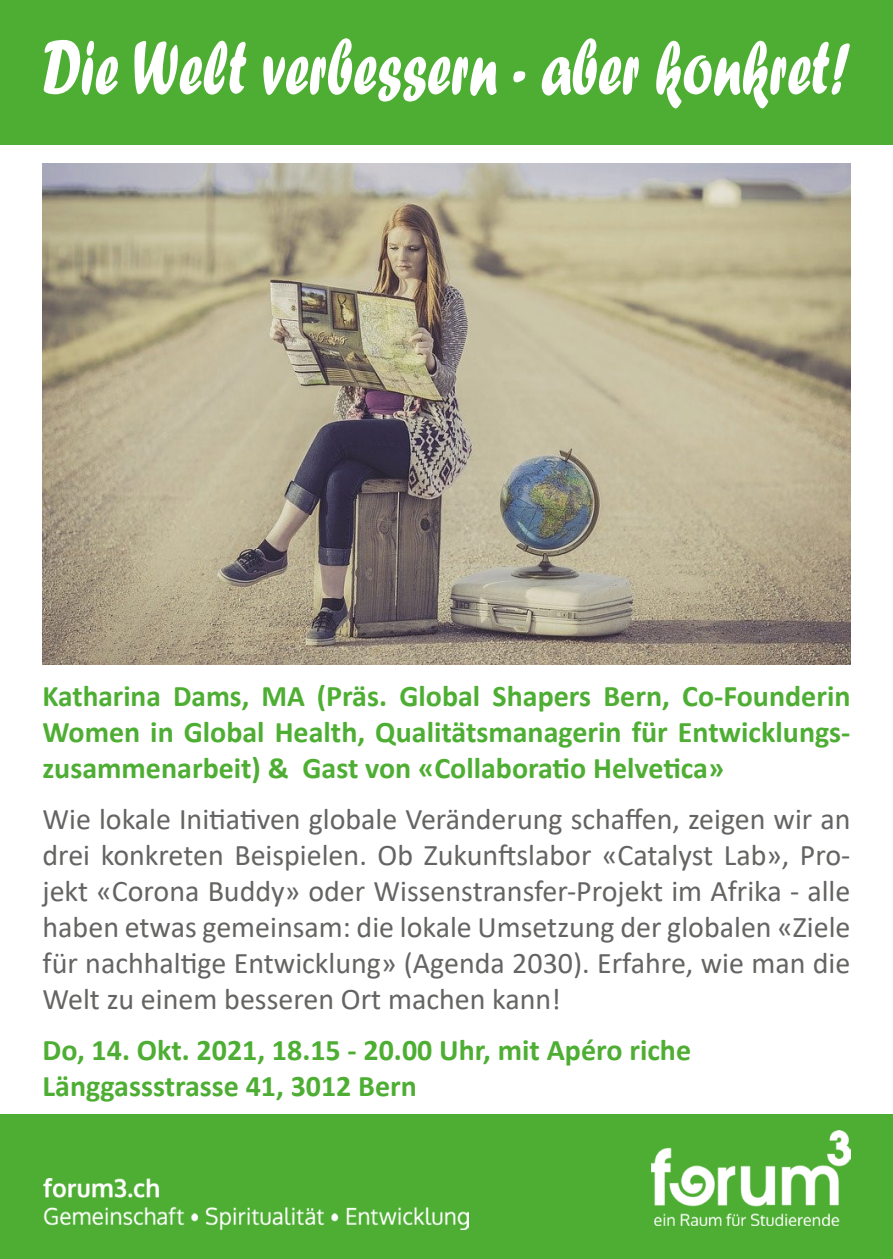
<style>
.page{position:relative;width:893px;height:1259px;background:#fff}
.page>*{position:absolute;margin:0;border:0;box-sizing:border-box;transform-origin:0 0}
.t1{font:79.8px "Forte";color:#fff;scale:.7 1}
.t2{font:30px/36px "Calibri";color:#656463;text-align:justify}
.t3{font:700 30px/36px "Calibri";color:#4eae33;text-align:justify}
</style>
<div class="page">
<div style="left:0;top:0;width:893px;height:145px;background:#4eae33"></div>
<div style="left:0;top:1114px;width:893px;height:145px;background:#4eae33"></div>
<img style="left:43px;top:1178px;width:426px;height:51px">
<img style="left:652px;top:1131px;width:198px;height:94px">
<img style="left:43px;top:164px;width:807px;height:500px">
<p class="t1" style="left:43px;top:21px;width:1156px">Die Welt verbessern - aber konkret!</p>
<p class="t3" style="left:43px;top:677px;width:809px">Katharina Dams, MA (Präs. Global Shapers Bern, Co-Founderin Women in Global Health, Qualitätsmanagerin für Entwicklungs&shy;zusammenarbeit) &amp; Gast von «Collaboratio Helvetica»</p>
<p class="t2" style="left:43px;top:800px;width:809px">Wie lokale Initiativen globale Veränderung schaffen, zeigen wir an drei konkreten Beispielen. Ob Zukunftslabor «Catalyst Lab», Pro&shy;jekt «Corona Buddy» oder Wissenstransfer-Projekt im Afrika - alle haben etwas gemeinsam: die lokale Umsetzung der globalen «Ziele für nachhaltige Entwicklung» (Agenda 2030). Erfahre, wie man die Welt zu einem besseren Ort machen kann!</p>
<p class="t3" style="left:43px;top:1031px;width:650px">Do, 14. Okt. 2021, 18.15 - 20.00 Uhr, mit Apéro riche</p>
<p class="t3" style="left:43px;top:1067px;width:376px">Länggassstrasse 41, 3012 Bern</p>
</div>
